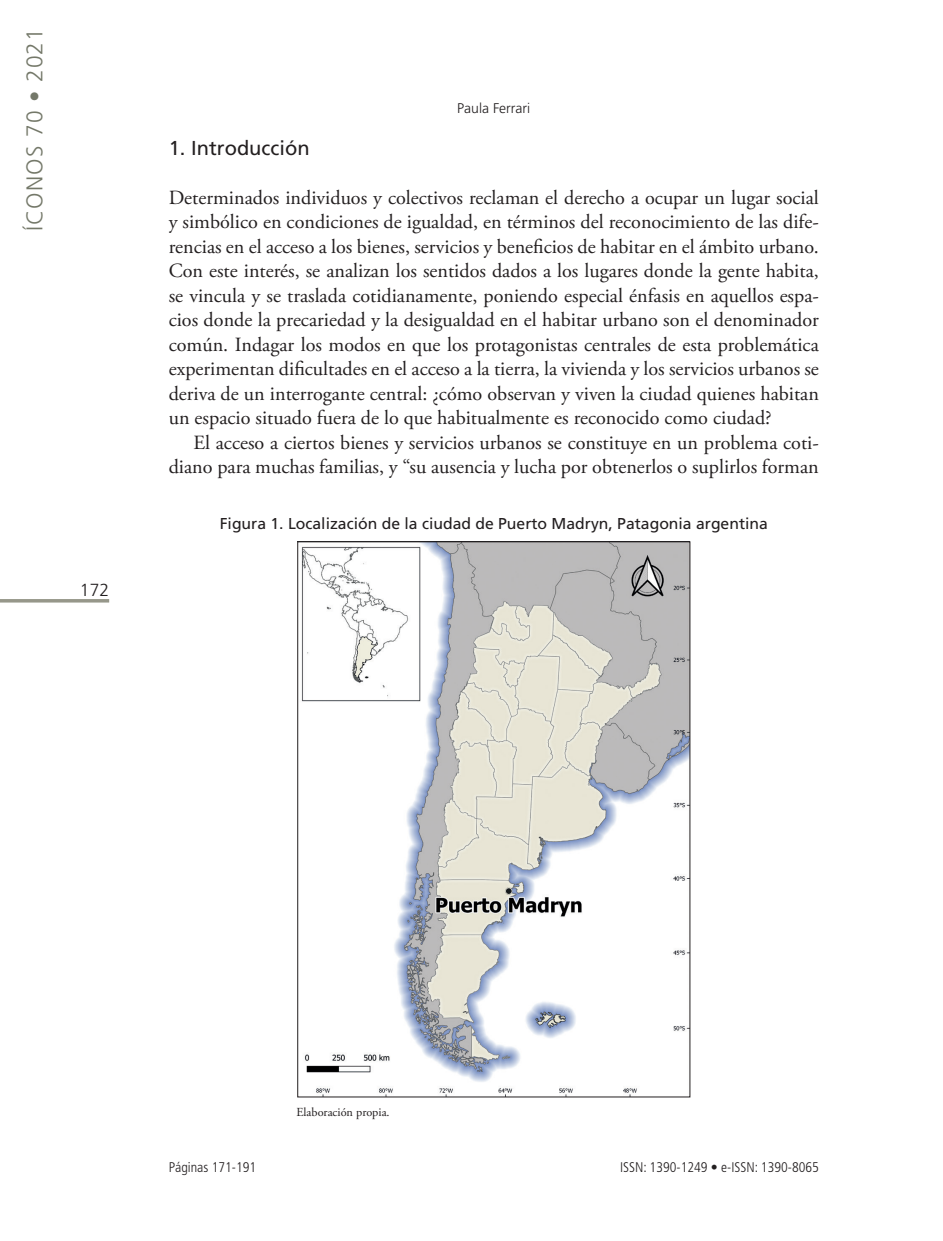
<style>
.page{position:relative;width:943px;height:1241px;background:#fff}
.page>*{position:absolute;margin:0;border:0;box-sizing:border-box;transform-origin:0 0}
.t1{font:300 22.75px "Frutiger";letter-spacing:.05em;color:#747869}
.t2{font:20.12px/24.5px "Adobe Garamond Pro";color:#231f20;text-align:justify}
.t3{font:20.12px "Frutiger";color:#231f20}
.t4{font:300 17.5px "Frutiger";color:#231f20}
.t5{font:15.75px "Frutiger";color:#231f20}
.t6{font:300 condensed 14px "Frutiger";color:#231f20}
.t7{font:300 14px "Frutiger";color:#231f20}
.t8{font:12.25px "Adobe Garamond Pro";color:#231f20}
</style>
<div class="page">
<hr style="left:0;top:599px;width:109px;height:3px;background:#96978a">
<img style="left:301px;top:543px;width:387px;height:552px">
<p class="t1" style="left:22px;top:231px;width:204px;rotate:-90deg">ÍCONOS 70 • 2021</p>
<p class="t4" style="left:80px;top:580px;width:31px">172</p>
<p class="t7" style="left:457px;top:100px;width:75px">Paula Ferrari</p>
<p class="t3" style="left:169px;top:136px;width:142px">1. Introducción</p>
<p class="t2" style="left:169px;top:186px;width:651px">Determinados individuos y colectivos reclaman el derecho a ocupar un lugar social y simbólico en condiciones de igualdad, en términos del reconocimiento de las dife&shy;rencias en el acceso a los bienes, servicios y beneficios de habitar en el ámbito urbano.<br>Con este interés, se analizan los sentidos dados a los lugares donde la gente habita, se vincula y se traslada cotidianamente, poniendo especial énfasis en aquellos espa&shy;cios donde la precariedad y la desigualdad en el habitar urbano son el denominador común. Indagar los modos en que los protagonistas centrales de esta problemática experimentan dificultades en el acceso a la tierra, la vivienda y los servicios urbanos se deriva de un interrogante central: ¿cómo observan y viven la ciudad quienes habitan un espacio situado fuera de lo que habitualmente es reconocido como ciudad?</p>
<p class="t2" style="left:169px;top:431px;width:651px;text-align:right">El acceso a ciertos bienes y servicios urbanos se constituye en un problema coti&shy;diano para muchas familias, y “su ausencia y lucha por obtenerlos o suplirlos forman</p>
<p class="t5" style="left:220px;top:514px;width:549px">Figura 1. Localización de la ciudad de Puerto Madryn, Patagonia argentina</p>
<p class="t8" style="left:296px;top:1104px;width:95px">Elaboración propia.</p>
<p class="t6" style="left:169px;top:1158px;width:89px">Páginas 171-191</p>
<p class="t6" style="left:620px;top:1158px;width:200px">ISSN: 1390-1249 • e-ISSN: 1390-8065</p>
</div>
